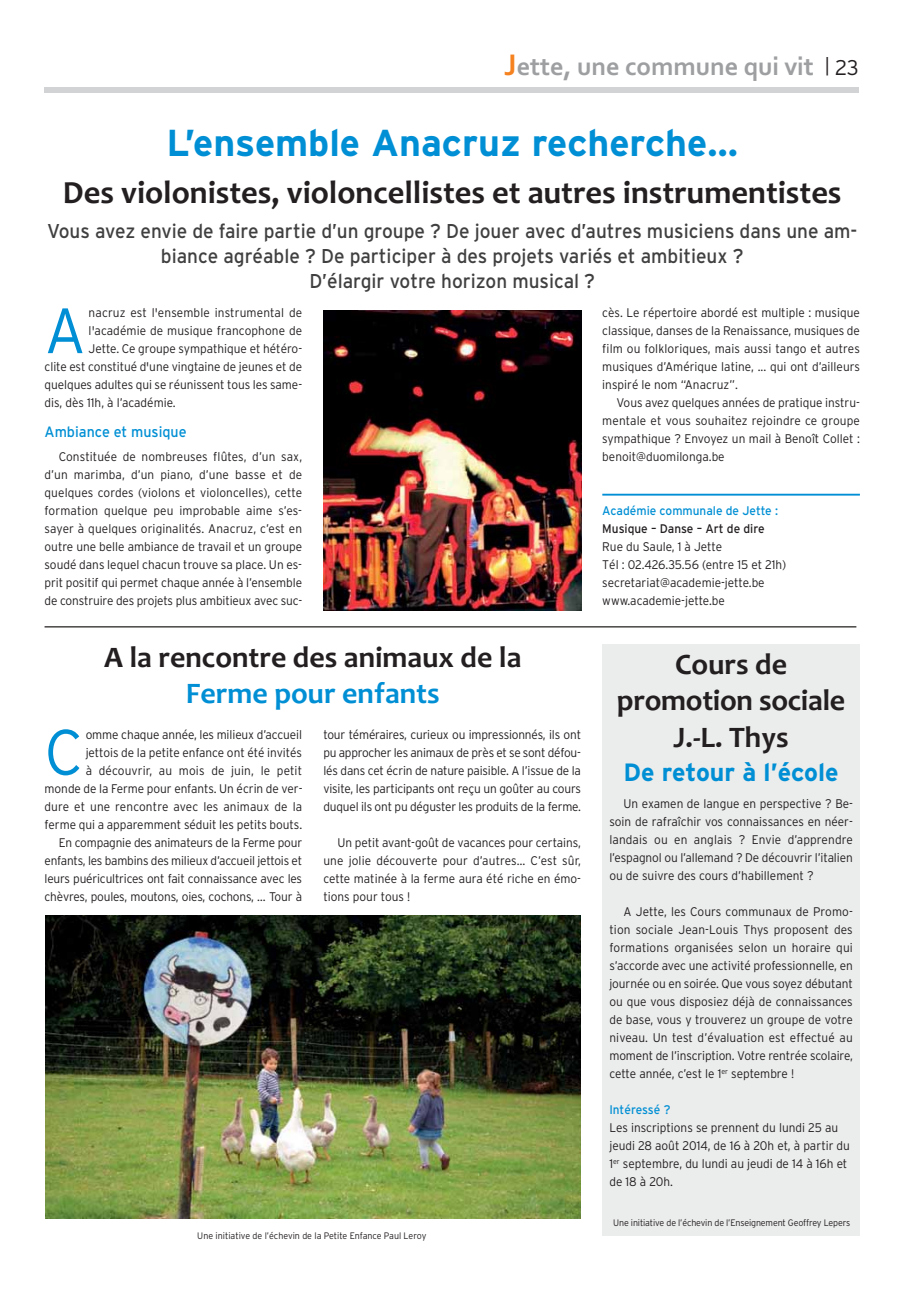
<style>
.page{position:relative;width:920px;height:1294px;background:#fff}
.page>*{position:absolute;margin:0;border:0;box-sizing:border-box;transform-origin:0 0}
.t1{font:300 63.88px "Interstate";color:#008fd4;scale:.95 1}
.t2{font:700 37.5px "Interstate";color:#008fd4}
.t3{font:700 32.5px "Candara";color:#231f20}
.t4{font:700 30px/36.2px "Candara";color:#231f20;text-align:center}
.t5{font:700 30px "Candara";color:#008fd4}
.t6{font:700 26.25px "Corbel";color:#9d9fa1}
.t7{font:700 25px "Interstate";color:#008fd4}
.t8{font:20px/25px "Interstate";color:#404041;text-align:center;scale:.95 1}
.t9{font:15px "Interstate";color:#008fd4;scale:.95 1}
.t10{font:300 12.5px/18px "Interstate";letter-spacing:-.005em;color:#231f20;text-align:justify;scale:.95 1}
.t11{font:12.5px "Interstate";color:#008fd4;scale:.95 1}
.t12{font:12.5px "Interstate";color:#231f20;scale:.95 1}
.t13{font:300 9.38px "Interstate";letter-spacing:-.015em;color:#231f20;scale:.95 1}
.s1{font-size:31.25px;color:#f5821f}
.s2{font-family:"Interstate";font-weight:300;font-size:18.75px;color:#231f20}
.s3{font-family:"Interstate";font-weight:300;font-size:21.25px;color:#231f20}
</style>
<div class="page">
<div style="left:45px;top:87px;width:814px;height:6px;background:#d1d3d4"></div>
<hr style="left:602px;top:494px;width:257px;height:1px;background:#008fd4">
<div style="left:602px;top:791px;width:257px;height:445px;background:#ebecec"></div>
<div style="left:602px;top:645px;width:257px;height:149px;background:#ebecec"></div>
<img style="left:46px;top:915px;width:534px;height:303px">
<img style="left:323px;top:311px;width:258px;height:299px">
<hr style="left:45px;top:626px;width:811px;height:1px;background:#231f20">
<h3 class="t6" style="left:504px;top:57px;width:356px"><span class="s1">J</span>ette, une commune qui vit <span class="s2">|</span> <span class="s3">23</span></h3>
<h2 class="t2" style="left:166px;top:129px;width:573px">L’ensemble Anacruz recherche…</h2>
<h3 class="t3" style="left:63px;top:180px;width:780px">Des violonistes, violoncellistes et autres instrumentistes</h3>
<h3 class="t8" style="left:47px;top:220px;width:854px">Vous avez envie de faire partie d’un groupe ? De jouer avec d’autres musiciens dans une am&shy;biance agréable ? De participer à des projets variés et ambitieux ?<br>D’élargir votre horizon musical ?</h3>
<h1 class="t1" style="left:45px;top:307px;width:45px">A</h1>
<p class="t10" style="left:89px;top:305px;width:226px">nacruz est l'ensemble instrumental de</p>
<p class="t10" style="left:602px;top:305px;width:273px">cès. Le répertoire abordé est multiple : musique classique, danses de la Renaissance, musiques de film ou folkloriques, mais aussi tango et autres musiques d’Amérique latine, ... qui ont d’ailleurs inspiré le nom “Anacruz”.</p>
<p class="t10" style="left:602px;top:395px;width:273px;text-indent:14px">Vous avez quelques années de pratique instru&shy;mentale et vous souhaitez rejoindre ce groupe sympathique ? Envoyez un mail à Benoît Collet : benoit@duomilonga.be</p>
<p class="t10" style="left:89px;top:323px;width:226px">l'académie de musique francophone de</p>
<p class="t10" style="left:89px;top:341px;width:226px">Jette. Ce groupe sympathique et hétéro-</p>
<p class="t10" style="left:45px;top:359px;width:273px">clite est constitué d'une vingtaine de jeunes et de</p>
<p class="t10" style="left:45px;top:377px;width:273px">quelques adultes qui se réunissent tous les same-</p>
<p class="t10" style="left:45px;top:395px;width:139px">dis, dès 11h, à l’académie.</p>
<p class="t9" style="left:45px;top:426px;width:151px">Ambiance et musique</p>
<p class="t10" style="left:45px;top:449px;width:273px;text-indent:14px">Constituée de nombreuses flûtes, d’un sax, d’un marimba, d’un piano, d’une basse et de quelques cordes (violons et violoncelles), cette formation quelque peu improbable aime s’es&shy;sayer à quelques originalités. Anacruz, c’est en outre une belle ambiance de travail et un groupe soudé dans lequel chacun trouve sa place. Un es&shy;prit positif qui permet chaque année à l’ensemble de construire des projets plus ambitieux avec suc-</p>
<p class="t11" style="left:602px;top:506px;width:186px">Académie communale de Jette :</p>
<p class="t12" style="left:602px;top:524px;width:172px">Musique – Danse – Art de dire</p>
<p class="t10" style="left:602px;top:539px;width:195px;text-align:left">Rue du Saule, 1 à Jette<br>Tél : 02.426.35.56 (entre 15 et 21h) secretariat@academie-jette.be www.academie-jette.be</p>
<h3 class="t4" style="left:104px;top:642px;width:419px">A la rencontre des animaux de la</h3>
<h3 class="t5" style="left:186px;top:682px;width:255px">Ferme pour enfants</h3>
<h1 class="t1" style="left:45px;top:728px;width:42px">C</h1>
<p class="t10" style="left:45px;top:726px;width:273px;text-align:right">omme chaque année, les milieux d’accueil<br>jettois de la petite enfance ont été invités<br>à découvrir, au mois de juin, le petit<br>monde de la Ferme pour enfants. Un écrin de ver&shy;dure et une rencontre avec les animaux de la ferme qui a apparemment séduit les petits bouts.<br>En compagnie des animateurs de la Ferme pour enfants, les bambins des milieux d’accueil jettois et leurs puéricultrices ont fait connaissance avec les chèvres, poules, moutons, oies, cochons, … Tour à</p>
<p class="t10" style="left:323px;top:726px;width:273px">tour téméraires, curieux ou impressionnés, ils ont pu approcher les animaux de près et se sont défou&shy;lés dans cet écrin de nature paisible. A l’issue de la visite, les participants ont reçu un goûter au cours duquel ils ont pu déguster les produits de la ferme.</p>
<p class="t10" style="left:323px;top:834px;width:273px;text-indent:14px">Un petit avant-goût de vacances pour certains, une jolie découverte pour d’autres… C’est sûr, cette matinée à la ferme aura été riche en émo&shy;tions pour tous !</p>
<p class="t13" style="left:197px;top:1232px;width:243px">Une initiative de l’échevin de la Petite Enfance Paul Leroy</p>
<h3 class="t4" style="left:617px;top:649px;width:230px">Cours de promotion sociale<br>J.-L. Thys</h3>
<h3 class="t7" style="left:623px;top:763px;width:217px">De retour à l’école</h3>
<p class="t10" style="left:609px;top:796px;width:258px;text-indent:14px">Un examen de langue en perspective ? Be&shy;soin de rafraîchir vos connaissances en néer&shy;landais ou en anglais ? Envie d’apprendre l’espagnol ou l’allemand ? De découvrir l’italien ou de suivre des cours d’habillement ?</p>
<p class="t10" style="left:609px;top:904px;width:258px;text-indent:14px">A Jette, les Cours communaux de Promo&shy;tion sociale Jean-Louis Thys proposent des formations organisées selon un horaire qui s’accorde avec une activité professionnelle, en journée ou en soirée. Que vous soyez débutant ou que vous disposiez déjà de connaissances de base, vous y trouverez un groupe de votre niveau. Un test d’évaluation est effectué au moment de l’inscription. Votre rentrée scolaire, cette année, c’est le 1<sup>er</sup> septembre !</p>
<p class="t11" style="left:609px;top:1105px;width:66px">Intéressé ?</p>
<p class="t10" style="left:609px;top:1120px;width:255px;text-align:left">Les inscriptions se prennent du lundi 25 au jeudi 28 août 2014, de 16 à 20h et, à partir du 1<sup>er</sup> septembre, du lundi au jeudi de 14 à 16h et de 18 à 20h.</p>
<p class="t13" style="left:613px;top:1219px;width:251px">Une initiative de l’échevin de l’Enseignement Geoffrey Lepers</p>
</div>
